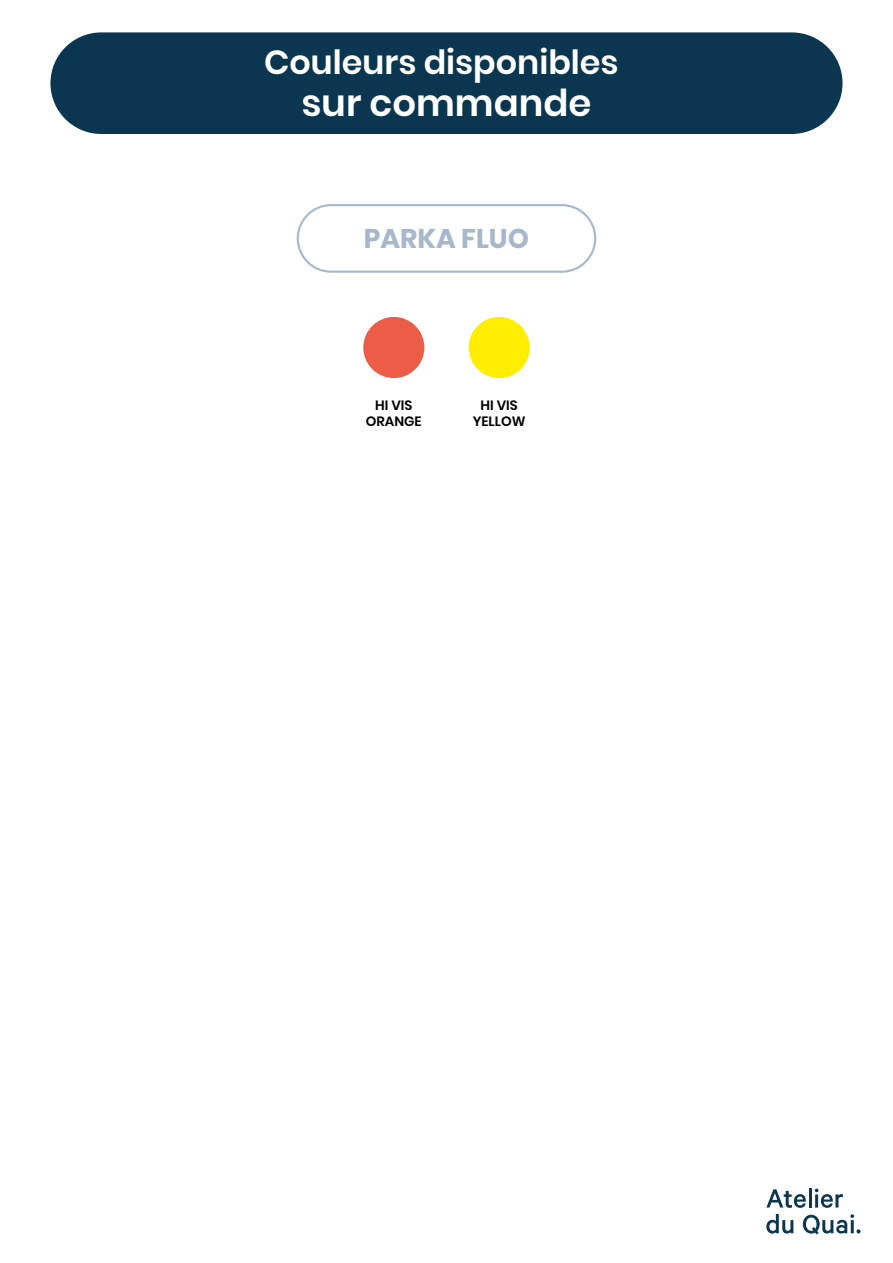
<style>
.page{position:relative;width:893px;height:1263px;background:#fff}
.page>*{position:absolute;margin:0;border:0;box-sizing:border-box;transform-origin:0 0}
.t1{font:600 37.05px "Poppins";color:#fff}
.t2{font:600 33.3px "Poppins";color:#fff}
.t3{font:700 27px "Poppins";color:#a7b8ca}
.t4{font:600 13.5px/16.2px "Poppins";color:#000;text-align:center}
</style>
<div class="page">
<div style="left:50px;top:32px;width:792px;height:102px;background:#0b364f;border-radius:51px"></div>
<div style="left:297px;top:204px;width:299px;height:69px;border:2px solid #a7b8ca;border-radius:33px"></div>
<div style="left:363px;top:317px;width:61px;height:61px;background:#eb5d46;border-radius:50%"></div>
<div style="left:469px;top:317px;width:61px;height:61px;background:#fe0;border-radius:50%"></div>
<svg style="left:766px;top:1189px;width:40px;height:19px"></svg>
<hr style="left:808px;top:1188px;width:3px;height:19px;background:#0d364f">
<svg style="left:815px;top:1188px;width:28px;height:20px"></svg>
<svg style="left:766px;top:1214px;width:27px;height:19px"></svg>
<svg style="left:803px;top:1214px;width:57px;height:20px"></svg>
<h2 class="t2" style="left:264px;top:43px;width:356px">Couleurs disponibles</h2>
<h1 class="t1" style="left:302px;top:81px;width:291px">sur commande</h1>
<h3 class="t3" style="left:364px;top:223px;width:167px">PARKA FLUO</h3>
<p class="t4" style="left:366px;top:397px;width:57px">HI VIS<br>ORANGE</p>
<p class="t4" style="left:473px;top:397px;width:54px">HI VIS<br>YELLOW</p>
</div>
